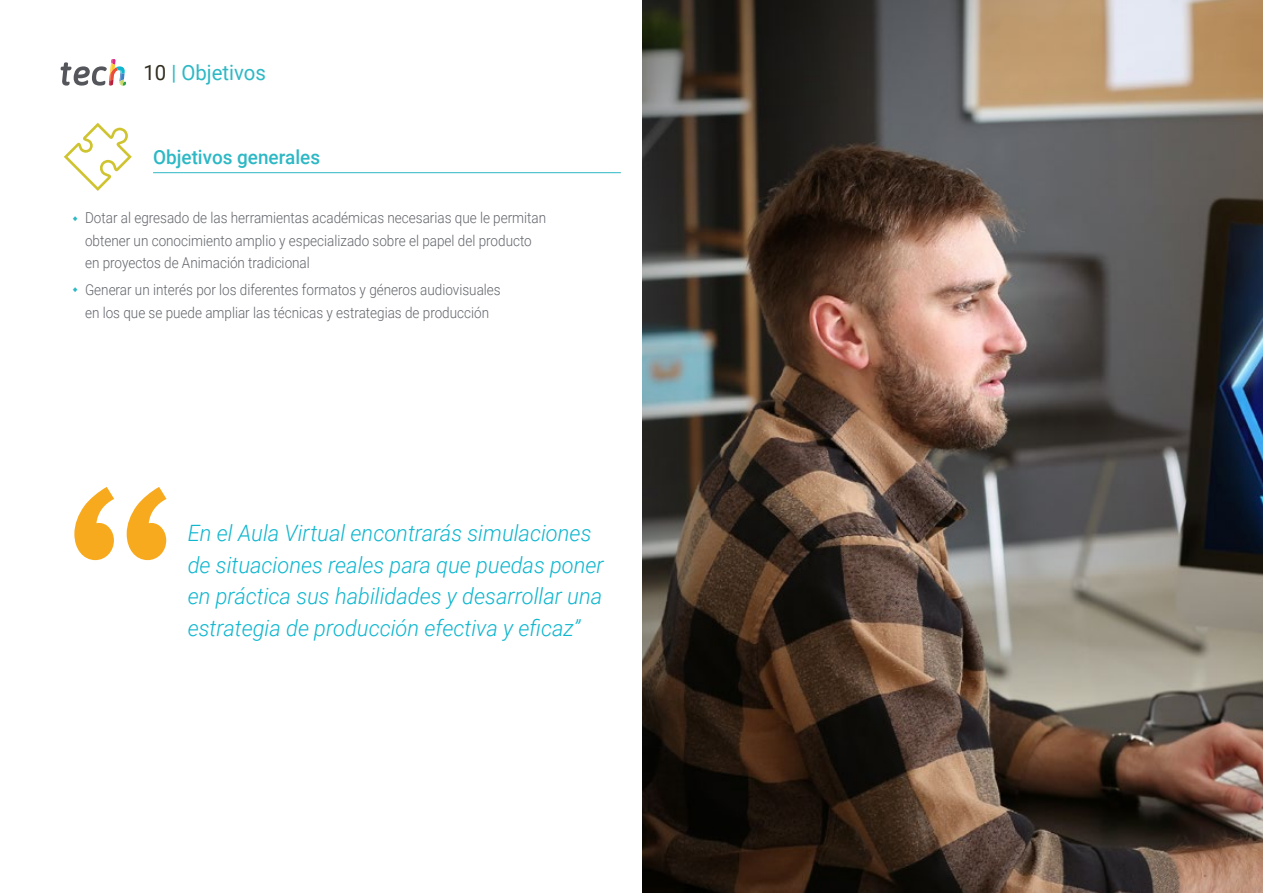
<style>
.page{position:relative;width:1263px;height:893px;background:#fff}
.page>*{position:absolute;margin:0;border:0;box-sizing:border-box;transform-origin:0 0}
.t1{font:italic 300 22.5px/31.5px "Roboto";color:#0fb6cf}
.t2{font:21px "Roboto";color:#2db8c5}
.t3{font:500 19.5px "Roboto";color:#2db8c5}
.t4{font:300 15px/22.5px "Roboto";color:#61646a;scale:.9 1}
.s1{color:#312e20}
</style>
<div class="page">
<hr style="left:153px;top:172px;width:468px;height:1px;background:#2db8c5">
<svg style="left:64px;top:123px;width:68px;height:68px"></svg>
<img style="left:642px;top:0;width:621px;height:893px">
<svg style="left:74px;top:487px;width:92px;height:73px"></svg>
<svg style="left:61px;top:59px;width:65px;height:27px"></svg>
<h2 class="t2" style="left:144px;top:57px;width:124px"><span class="s1">10</span> | Objetivos</h2>
<h3 class="t3" style="left:153px;top:144px;width:169px">Objetivos generales</h3>
<p class="t4" style="left:85px;top:206px;width:514px">Dotar al egresado de las herramientas académicas necesarias que le permitan obtener un conocimiento amplio y especializado sobre el papel del producto en proyectos de Animación tradicional</p>
<p class="t4" style="left:85px;top:278px;width:463px">Generar un interés por los diferentes formatos y géneros audiovisuales en los que se puede ampliar las técnicas y estrategias de producción</p>
<h1 class="t1" style="left:188px;top:517px;width:418px">En el Aula Virtual encontrarás simulaciones de situaciones reales para que puedas poner en práctica sus habilidades y desarrollar una estrategia de producción efectiva y eficaz”</h1>
</div>
